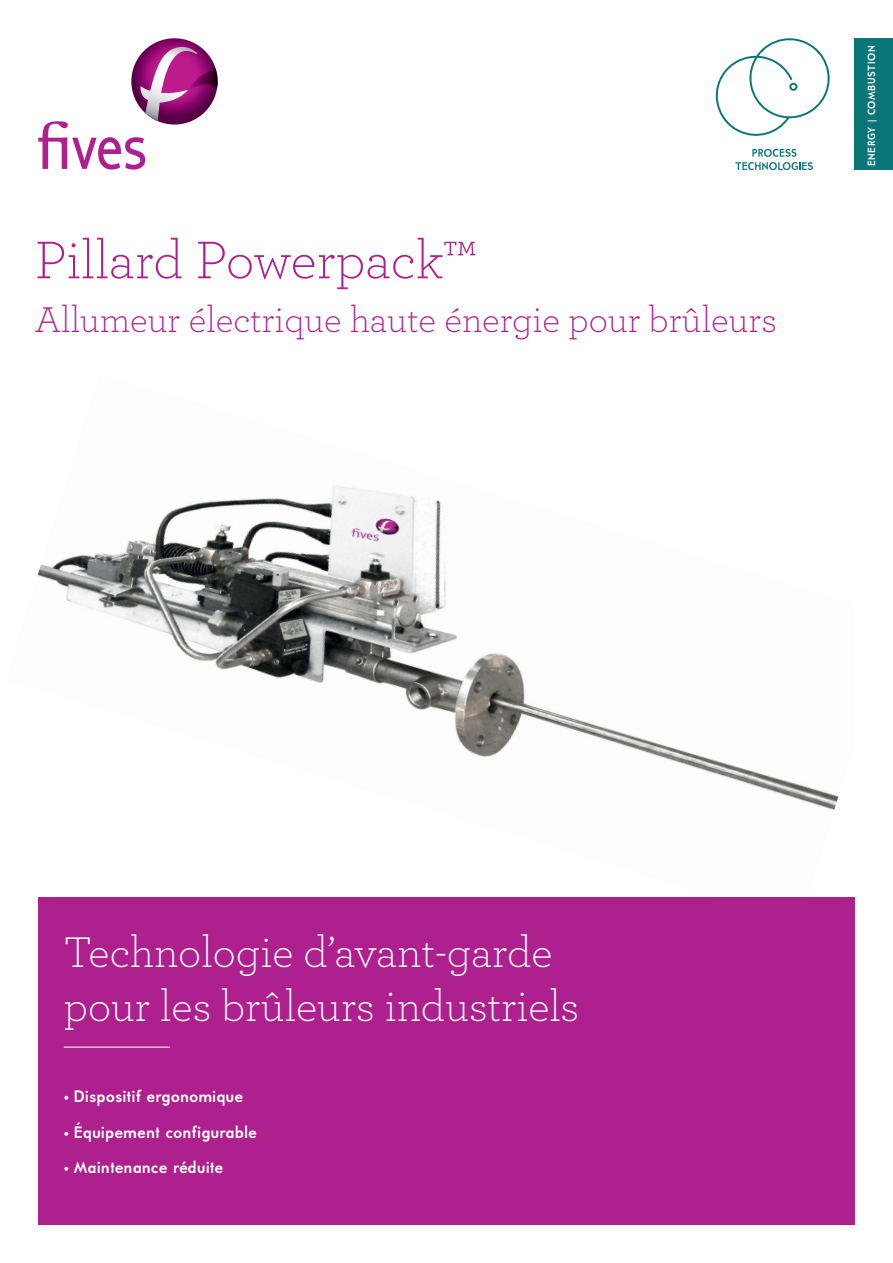
<style>
.page{position:relative;width:893px;height:1263px;background:#fff}
.page>*{position:absolute;margin:0;border:0;box-sizing:border-box;transform-origin:0 0}
.t1{font:300 55.5px "Archer";letter-spacing:-.005em;color:#ad208e}
.t2{font:300 45px/54px "Archer";color:#fff}
.t3{font:300 37.5px "Archer";color:#ad208e}
.t4{font:700 16.5px "Universalis ADF Std";color:#fff}
.t5{font:700 10.5px "Universalis ADF Std";letter-spacing:.06em;color:#fff}
.s1{font-weight:400;font-size:15px}
</style>
<div class="page">
<div style="left:855px;top:38px;width:38px;height:132px;background:#0a7579"></div>
<img style="left:37px;top:485px;width:802px;height:325px">
<div style="left:38px;top:897px;width:817px;height:328px;background:#ad208e"></div>
<hr style="left:64px;top:1047px;width:106px;height:1px;background:#fff">
<svg style="left:735px;top:149px;width:78px;height:21px"></svg>
<svg style="left:715px;top:38px;width:115px;height:98px"></svg>
<svg style="left:131px;top:38px;width:87px;height:87px"></svg>
<svg style="left:38px;top:47px;width:180px;height:123px"></svg>
<h1 class="t1" style="left:35px;top:223px;width:443px">Pillard Powerpack™</h1>
<h3 class="t3" style="left:35px;top:295px;width:743px">Allumeur électrique haute énergie pour brûleurs</h3>
<p class="t5" style="left:865px;top:166px;width:122px;rotate:-90deg">ENERGY | COMBUSTION</p>
<h2 class="t2" style="left:64px;top:923px;width:517px">Technologie d’avant-garde pour les brûleurs industriels</h2>
<p class="t4" style="left:64px;top:1086px;width:181px"><span class="s1">•</span> Dispositif ergonomique</p>
<p class="t4" style="left:64px;top:1122px;width:195px"><span class="s1">•</span> Équipement configurable</p>
<p class="t4" style="left:64px;top:1157px;width:161px"><span class="s1">•</span> Maintenance réduite</p>
</div>
